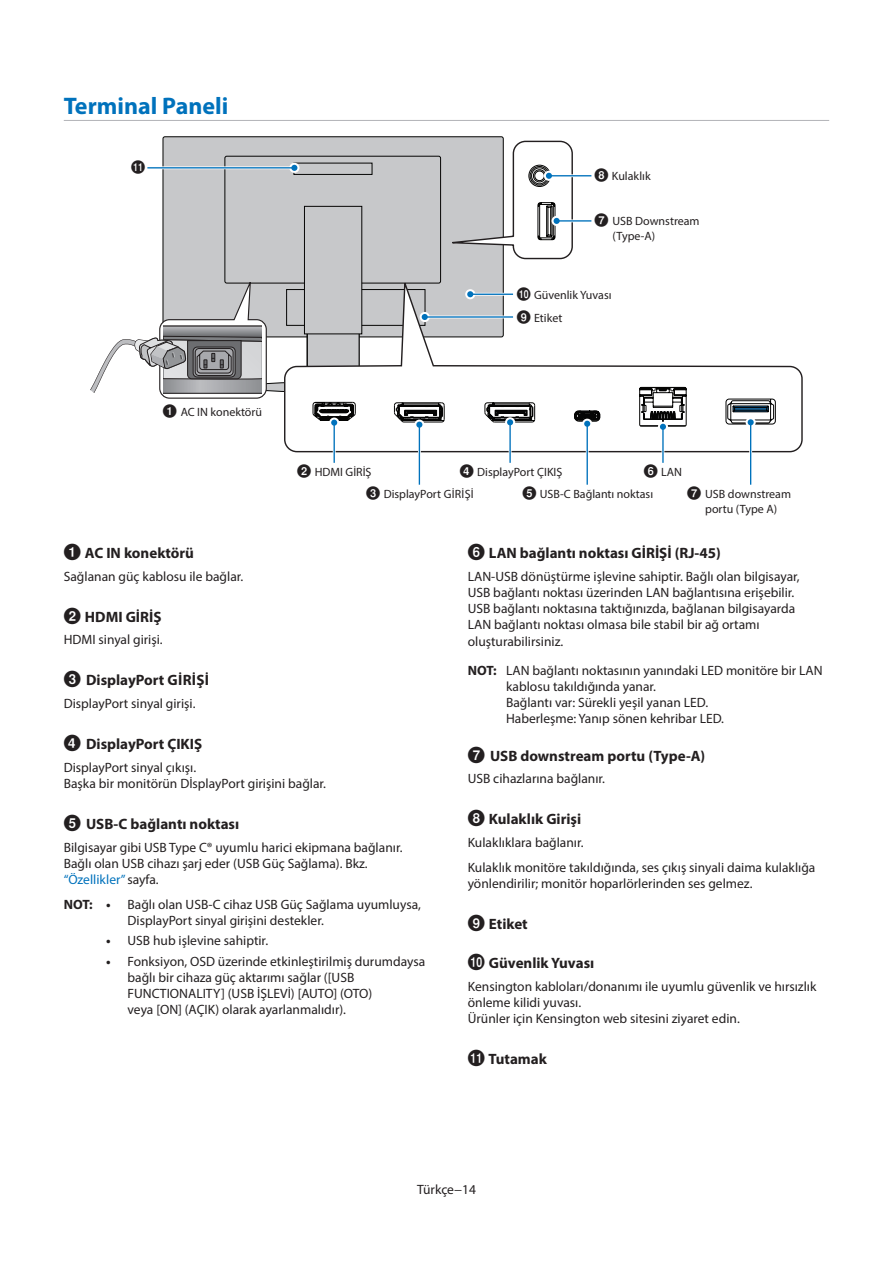
<style>
.page{position:relative;width:893px;height:1263px;background:#fff}
.page>*{position:absolute;margin:0;border:0;box-sizing:border-box;transform-origin:0 0}
.t1{font:700 24px "Myriad Pro";color:#0072bc}
.t2{font:700 15px "Myriad Pro";color:#231f20}
.t3{font:13.5px/16.2px "Myriad Pro";color:#231f20}
.t4{font:700 13.5px "Myriad Pro";color:#231f20}
.t5{font:13.5px "Circl Nega A2";color:#231f20}
.t6{font:12px/14.4px "Myriad Pro";color:#231f20}
.s1{font-family:"Circl Nega A2";font-size:13.5px}
.s2{font-family:"Circl Nega A2";font-weight:400;font-size:16.5px}
.s3{color:#0072bc}
.s4{font-weight:700}
</style>
<div class="page">
<hr style="left:64px;top:120px;width:765px;height:1px;background:#b2b3b7">
<svg style="left:241px;top:382px;width:184px;height:10px"></svg>
<div style="left:163px;top:137px;width:340px;height:200px;background:#c7c8ca;border-radius:2px"></div>
<div style="left:224px;top:156px;width:217px;height:128px;border:1px solid #050504;border-radius:2px"></div>
<div style="left:293px;top:163px;width:80px;height:12px;background:#c7c8ca;border:1px solid #050504"></div>
<div style="left:304px;top:206px;width:58px;height:128px;background:#c7c8ca;border:1px solid #050504"></div>
<svg style="left:283px;top:275px;width:520px;height:178px"></svg>
<svg style="left:465px;top:289px;width:10px;height:10px"></svg>
<hr style="left:471px;top:293px;width:42px;height:3px;background:#fff">
<svg style="left:467px;top:291px;width:6px;height:6px"></svg>
<hr style="left:471px;top:294px;width:42px;height:1px;background:#0072bc">
<svg style="left:420px;top:312px;width:10px;height:10px"></svg>
<svg style="left:422px;top:314px;width:6px;height:6px"></svg>
<hr style="left:425px;top:316px;width:88px;height:2px;background:#0072bc">
<hr style="left:550px;top:175px;width:41px;height:1px;background:#0072bc">
<svg style="left:452px;top:140px;width:122px;height:120px"></svg>
<hr style="left:557px;top:220px;width:34px;height:2px;background:#0072bc">
<svg style="left:289px;top:163px;width:10px;height:10px"></svg>
<hr style="left:147px;top:166px;width:147px;height:3px;background:#fff">
<svg style="left:291px;top:165px;width:6px;height:6px"></svg>
<hr style="left:147px;top:167px;width:147px;height:1px;background:#0072bc">
<hr style="left:333px;top:423px;width:3px;height:33px;background:#fff">
<hr style="left:333px;top:423px;width:2px;height:40px;background:#0072bc">
<hr style="left:509px;top:422px;width:2px;height:41px;background:#0072bc">
<hr style="left:749px;top:423px;width:3px;height:62px;background:#fff">
<svg style="left:725px;top:398px;width:51px;height:27px"></svg>
<hr style="left:750px;top:422px;width:1px;height:63px;background:#0072bc">
<hr style="left:661px;top:427px;width:3px;height:36px;background:#fff">
<svg style="left:639px;top:387px;width:48px;height:43px"></svg>
<hr style="left:662px;top:427px;width:2px;height:36px;background:#0072bc">
<hr style="left:418px;top:425px;width:3px;height:31px;background:#fff">
<hr style="left:419px;top:425px;width:1px;height:60px;background:#0072bc">
<hr style="left:586px;top:424px;width:3px;height:32px;background:#fff">
<div style="left:582px;top:419px;width:10px;height:10px;background:#fff;border-radius:50%"></div>
<svg style="left:313px;top:402px;width:287px;height:26px"></svg>
<hr style="left:586px;top:424px;width:2px;height:61px;background:#0072bc">
<svg style="left:90px;top:276px;width:177px;height:123px"></svg>
<h1 class="t1" style="left:64px;top:90px;width:166px">Terminal Paneli</h1>
<p class="t5" style="left:131px;top:160px;width:16px">!</p>
<p class="t6" style="left:163px;top:404px;width:101px"><span class="s1">1</span> AC IN konektörü</p>
<p class="t6" style="left:594px;top:169px;width:58px"><span class="s1">8</span> Kulaklık</p>
<p class="t6" style="left:612px;top:214px;width:89px;text-indent:-18px"><span class="s1">7</span> USB Downstream (Type-A)</p>
<p class="t6" style="left:517px;top:287px;width:96px"><span class="s1">0</span> Güvenlik Yuvası</p>
<p class="t6" style="left:517px;top:310px;width:47px"><span class="s1">9</span> Etiket</p>
<p class="t6" style="left:297px;top:465px;width:76px"><span class="s1">2</span> HDMI GİRİŞ</p>
<p class="t6" style="left:460px;top:465px;width:104px"><span class="s1">4</span> DisplayPort ÇIKIŞ</p>
<p class="t6" style="left:522px;top:461px;width:161px;line-height:22px;text-indent:121px"><span class="s1">6</span> LAN<br><span class="s1">5</span> USB-C Bağlantı noktası</p>
<p class="t6" style="left:366px;top:487px;width:107px"><span class="s1">3</span> DisplayPort GI RIŞI</p>
<p class="t6" style="left:687px;top:487px;width:105px;text-align:center"><span class="s1">7</span> USB downstream portu (Type A)</p>
<p class="t2" style="left:64px;top:543px;width:132px"><span class="s2">1</span> AC IN konektörü</p>
<p class="t3" style="left:64px;top:568px;width:181px">Sağlanan güç kablosu ile bağlar.</p>
<p class="t2" style="left:64px;top:607px;width:99px"><span class="s2">2</span> HDMI GİRİŞ</p>
<p class="t3" style="left:64px;top:631px;width:100px">HDMI sinyal girişi.</p>
<p class="t2" style="left:64px;top:671px;width:145px"><span class="s2">3</span> DisplayPort GIRI ŞI</p>
<p class="t3" style="left:64px;top:695px;width:133px">DisplayPort sinyal girişi.</p>
<p class="t2" style="left:64px;top:734px;width:140px"><span class="s2">4</span> DisplayPort ÇIKIŞ</p>
<p class="t3" style="left:64px;top:759px;width:264px">DisplayPort sinyal çıkışı.<br>Başka bir monitörün DİsplayPort girişini bağlar.</p>
<p class="t2" style="left:64px;top:814px;width:177px"><span class="s2">5</span> USB-C bağlantı noktası</p>
<p class="t3" style="left:64px;top:839px;width:340px">Bilgisayar gibi USB Type C® uyumlu harici ekipmana bağlanır.<br>Bağlı olan USB cihazı şarj eder (USB Güç Sağlama). Bkz. <span class="s3">“Özellikler”</span> sayfa.</p>
<p class="t4" style="left:64px;top:895px;width:10px">NO</p>
<p class="t3" style="left:128px;top:896px;width:295px;text-indent:-38px"><span class="s4">T: •</span> Bağlı olan USB-C cihaz USB Güç Sağlama uyumluysa,<br>DisplayPort sinyal girişini destekler.</p>
<p class="t3" style="left:106px;top:932px;width:163px"><span class="s4">•</span> USB hub işlevine sahiptir.</p>
<p class="t3" style="left:128px;top:953px;width:299px;text-indent:-21px"><span class="s4">•</span> Fonksiyon, OSD üzerinde etkinleştirilmiş durumdaysa bağlı bir cihaza güç aktarımı sağlar ([USB FUNCTIONALITY] (USB İŞLEVİ) [AUTO] (OTO)<br>veya [ON] (AÇIK) olarak ayarlanmalıdır).</p>
<p class="t2" style="left:468px;top:543px;width:254px"><span class="s2">6</span> LAN bağlantı noktası GİRİŞİ (RJ-45)</p>
<p class="t3" style="left:468px;top:568px;width:333px">LAN-USB dönüştürme işlevine sahiptir. Bağlı olan bilgisayar, USB bağlantı noktası üzerinden LAN bağlantısına erişebilir.<br>USB bağlantı noktasına taktığınızda, bağlanan bilgisayarda LAN bağlantı noktası olmasa bile stabil bir ağ ortamı oluşturabilirsiniz.</p>
<p class="t4" style="left:468px;top:661px;width:10px">NO</p>
<p class="t3" style="left:506px;top:662px;width:318px;text-indent:-13px"><span class="s4">T:</span> LAN bağlantı noktasının yanındaki LED monitöre bir LAN kablosu takıldığında yanar.<br>Bağlantı var: Sürekli yeşil yanan LED.<br>Haberleşme: Yanıp sönen kehribar LED.</p>
<p class="t2" style="left:468px;top:746px;width:239px"><span class="s2">7</span> USB downstream portu (Type-A)</p>
<p class="t3" style="left:468px;top:770px;width:139px">USB cihazlarına bağlanır.</p>
<p class="t2" style="left:468px;top:809px;width:115px"><span class="s2">8</span> Kulaklık Girişi</p>
<p class="t3" style="left:468px;top:830px;width:349px;line-height:24.8px">Kulaklıklara bağlanır.<br>Kulaklık monitöre takıldığında, ses çıkış sinyali daima kulaklığa</p>
<p class="t3" style="left:468px;top:875px;width:286px">yönlendirilir; monitör hoparlörlerinden ses gelmez.</p>
<p class="t2" style="left:468px;top:914px;width:62px"><span class="s2">9</span> Etiket</p>
<p class="t2" style="left:468px;top:953px;width:128px"><span class="s2">0</span> Güvenlik Yuvası</p>
<p class="t3" style="left:468px;top:978px;width:350px">Kensington kabloları/donanımı ile uyumlu güvenlik ve hırsızlık önleme kilidi yuvası.<br>Ürünler için Kensington web sitesini ziyaret edin.</p>
<p class="t2" style="left:468px;top:1049px;width:81px"><span class="s2">!</span> Tutamak</p>
<p class="t3" style="left:417px;top:1181px;width:60px">Türkçe−14</p>
</div>
